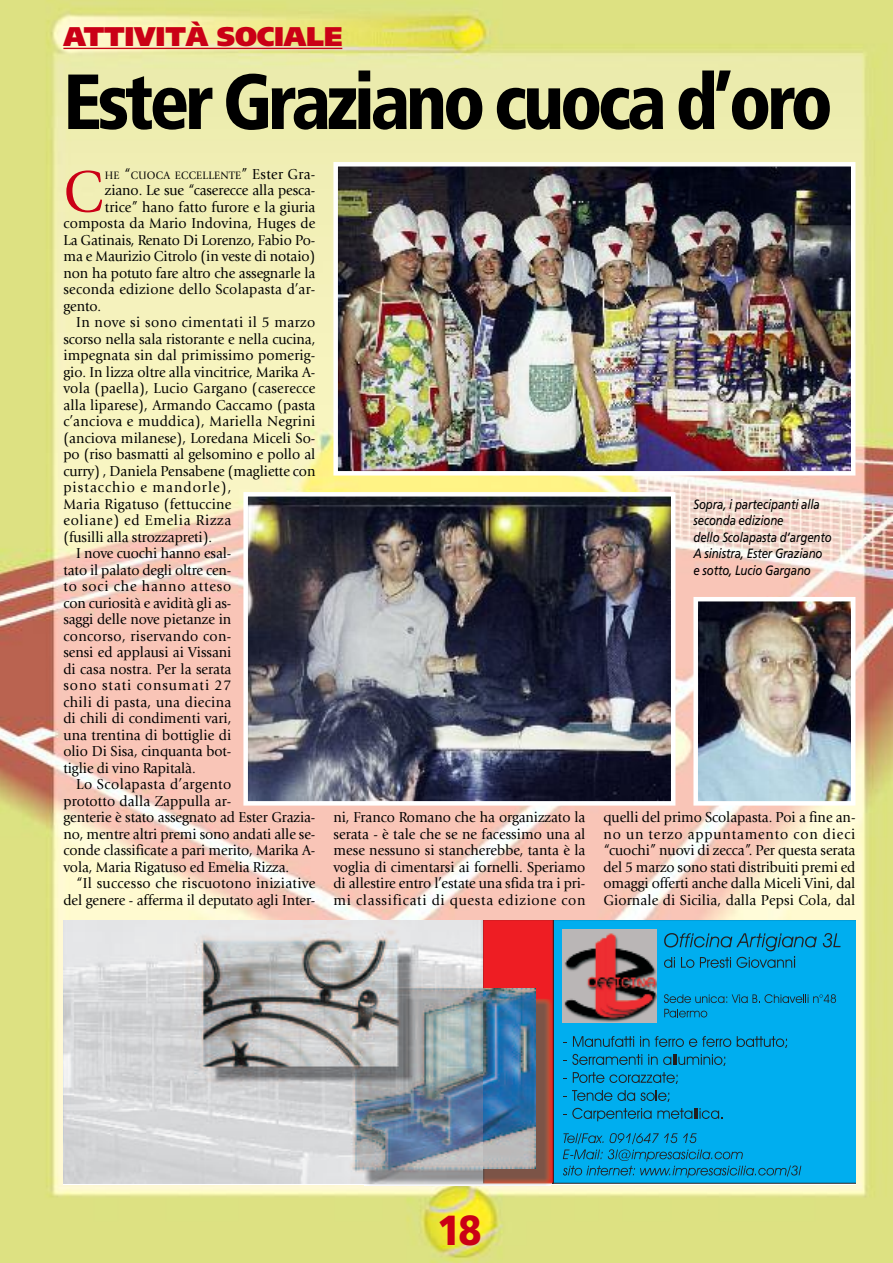
<style>
.page{position:relative;width:893px;height:1263px;background:#fff}
.page>*{position:absolute;margin:0;border:0;box-sizing:border-box;transform-origin:0 0}
.t1{font:900 condensed 78px "Frutiger";letter-spacing:-.055em;color:#000;scale:.95 1}
.t2{font:60.75px "Giovanni";color:#ca0016;scale:.95 1}
.t3{font:900 42px "Frutiger";color:#ca0016;scale:.9 1}
.t4{font:900 27px "Frutiger";letter-spacing:-.01em;color:#ca0016}
.t5{font:15px/16.5px "Giovanni";letter-spacing:-.005em;color:#000;text-align:justify;scale:.95 1}
.t6{font:15px "Giovanni";letter-spacing:.025em;color:#000;scale:.95 1}
.t7{font:15px "Giovanni";letter-spacing:.015em;color:#000;scale:.95 1}
.t8{font:15px "Giovanni";letter-spacing:.03em;color:#000;scale:.95 1}
.t9{font:15px "Giovanni";letter-spacing:.02em;color:#000;scale:.95 1}
.t10{font:15px "Giovanni";letter-spacing:.075em;color:#000;scale:.95 1}
.t11{font:15px "Giovanni";letter-spacing:.05em;color:#000;scale:.95 1}
.t12{font:15px "Giovanni";letter-spacing:.06em;color:#000;scale:.95 1}
.t13{font:15px "Giovanni";letter-spacing:.07em;color:#000;scale:.95 1}
.t14{font:italic 13.5px/16.5px "Frutiger";letter-spacing:-.01em;color:#000;scale:.85 1}
.t15{font:11.25px "Giovanni";letter-spacing:.025em;color:#000;scale:.95 1}
.s1{font-size:15px}
</style>
<div class="page">
<img style="left:0;top:0;width:892px;height:1263px">
<hr style="left:63px;top:48px;width:279px;height:1px;background:#ca0016">
<div style="left:553px;top:921px;width:302px;height:262px;background:#00aeef"></div>
<svg style="left:482px;top:921px;width:71px;height:262px;background:#e92126"></svg>
<img style="left:364px;top:998px;width:187px;height:188px">
<img style="left:482px;top:989px;width:53px;height:180px">
<img style="left:63px;top:921px;width:419px;height:262px">
<img style="left:563px;top:929px;width:93px;height:94px">
<svg style="left:823px;top:933px;width:18px;height:14px"></svg>
<svg style="left:664px;top:933px;width:153px;height:35px;background:#0595cb"></svg>
<svg style="left:664px;top:994px;width:172px;height:9px;background:#078cbe"></svg>
<svg style="left:664px;top:1009px;width:43px;height:8px"></svg>
<svg style="left:573px;top:1036px;width:61px;height:11px"></svg>
<svg style="left:640px;top:1036px;width:9px;height:11px"></svg>
<svg style="left:655px;top:1036px;width:76px;height:11px"></svg>
<svg style="left:737px;top:1036px;width:50px;height:12px"></svg>
<svg style="left:563px;top:1054px;width:79px;height:11px"></svg>
<svg style="left:648px;top:1054px;width:77px;height:12px"></svg>
<svg style="left:573px;top:1072px;width:105px;height:12px"></svg>
<svg style="left:563px;top:1090px;width:107px;height:12px"></svg>
<svg style="left:563px;top:1108px;width:159px;height:13px;background:#078ec1"></svg>
<svg style="left:563px;top:1133px;width:238px;height:45px;background:#049cd5"></svg>
<img style="left:338px;top:167px;width:512px;height:304px">
<div style="left:333px;top:162px;width:522px;height:314px;border:4px solid #fff"></div>
<img style="left:248px;top:497px;width:422px;height:304px">
<div style="left:243px;top:492px;width:432px;height:314px;border:4px solid #fff"></div>
<img style="left:698px;top:602px;width:152px;height:199px">
<div style="left:693px;top:597px;width:162px;height:209px;border:4px solid #fff"></div>
<h3 class="t4" style="left:63px;top:25px;width:281px">ATTIVITÀ SOCIALE</h3>
<h1 class="t1" style="left:63px;top:71px;width:811px">Ester Graziano cuoca d’oro</h1>
<h2 class="t2" style="left:63px;top:168px;width:43px">C</h2>
<p class="t15" style="left:105px;top:170px;width:223px">HE <span class="s1">“</span>CUOCA ECCELLENTE<span class="s1">” Ester Gra-</span></p>
<p class="t5" style="left:105px;top:183px;width:223px">ziano. Le sue “caserecce alla pesca-</p>
<p class="t5" style="left:105px;top:200px;width:223px">trice” hano fatto furore e la giuria</p>
<p class="t7" style="left:63px;top:217px;width:267px">composta da Mario Indovina, Huges de</p>
<p class="t5" style="left:63px;top:233px;width:267px">La Gatinais, Renato Di Lorenzo, Fabio Po-</p>
<p class="t5" style="left:63px;top:249px;width:267px">ma e Maurizio Citrolo (in veste di notaio)</p>
<p class="t5" style="left:63px;top:266px;width:267px">non ha potuto fare altro che assegnarle la</p>
<p class="t7" style="left:63px;top:283px;width:267px">seconda edizione dello Scolapasta d’ar-</p>
<p class="t5" style="left:63px;top:299px;width:41px">gento.</p>
<p class="t8" style="left:76px;top:316px;width:253px">In nove si sono cimentati il 5 marzo</p>
<p class="t5" style="left:63px;top:332px;width:267px">scorso nella sala ristorante e nella cucina,</p>
<p class="t5" style="left:63px;top:348px;width:267px">impegnata sin dal primissimo pomerig-</p>
<p class="t5" style="left:63px;top:365px;width:267px">gio. In lizza oltre alla vincitrice, Marika A-</p>
<p class="t9" style="left:63px;top:382px;width:267px">vola (paella), Lucio Gargano (caserecce</p>
<p class="t5" style="left:63px;top:398px;width:267px">alla liparese), Armando Caccamo (pasta</p>
<p class="t6" style="left:63px;top:415px;width:267px">c’anciova e muddica), Mariella Negrini</p>
<p class="t5" style="left:63px;top:431px;width:267px">(anciova milanese), Loredana Miceli So-</p>
<p class="t5" style="left:63px;top:447px;width:267px">po (riso basmatti al gelsomino e pollo al</p>
<p class="t5" style="left:63px;top:464px;width:267px">curry) , Daniela Pensabene (magliette con</p>
<p class="t10" style="left:63px;top:481px;width:178px">pistacchio e mandorle),</p>
<p class="t7" style="left:63px;top:498px;width:178px">Maria Rigatuso (fettuccine</p>
<p class="t11" style="left:63px;top:514px;width:178px">eoliane) ed Emelia Rizza</p>
<p class="t5" style="left:63px;top:530px;width:158px">(fusilli alla strozzapreti).</p>
<p class="t5" style="left:76px;top:546px;width:165px">I nove cuochi hanno esal-</p>
<p class="t5" style="left:63px;top:563px;width:178px">tato il palato degli oltre cen-</p>
<p class="t12" style="left:63px;top:580px;width:178px">to soci che hanno atteso</p>
<p class="t5" style="left:63px;top:596px;width:178px">con curiosità e avidità gli as-</p>
<p class="t5" style="left:63px;top:612px;width:178px">saggi delle nove pietanze in</p>
<p class="t6" style="left:63px;top:630px;width:178px">concorso, riservando con-</p>
<p class="t5" style="left:63px;top:645px;width:178px">sensi ed applausi ai Vissani</p>
<p class="t5" style="left:63px;top:662px;width:178px">di casa nostra. Per la serata</p>
<p class="t13" style="left:63px;top:679px;width:178px">sono stati consumati 27</p>
<p class="t6" style="left:63px;top:696px;width:178px">chili di pasta, una diecina</p>
<p class="t5" style="left:63px;top:711px;width:178px">di chili di condimenti vari,</p>
<p class="t5" style="left:63px;top:728px;width:178px">una trentina di bottiglie di</p>
<p class="t5" style="left:63px;top:744px;width:178px">olio Di Sisa, cinquanta bot-</p>
<p class="t5" style="left:63px;top:761px;width:141px">tiglie di vino Rapitalà.</p>
<p class="t8" style="left:76px;top:778px;width:165px">Lo Scolapasta d’argento</p>
<p class="t5" style="left:63px;top:794px;width:178px">prototto dalla Zappulla ar-</p>
<p class="t5" style="left:63px;top:810px;width:267px">genterie è stato assegnato ad Ester Grazia-</p>
<p class="t5" style="left:63px;top:827px;width:267px">no, mentre altri premi sono andati alle se-</p>
<p class="t5" style="left:63px;top:843px;width:267px">conde classificate a pari merito, Marika A-</p>
<p class="t5" style="left:63px;top:860px;width:239px">vola, Maria Rigatuso ed Emelia Rizza.</p>
<p class="t6" style="left:76px;top:877px;width:253px">“Il successo che riscuotono iniziative</p>
<p class="t5" style="left:63px;top:893px;width:267px">del genere - afferma il deputato agli Inter-</p>
<p class="t14" style="left:693px;top:497px;width:164px">Sopra, i partecipanti alla seconda edizione<br>dello Scolapasta d’argento<br>A sinistra, Ester Graziano e sotto, Lucio Gargano</p>
<p class="t5" style="left:333px;top:810px;width:267px">ni, Franco Romano che ha organizzato la serata - è tale che se ne facessimo una al mese nessuno si stancherebbe, tanta è la voglia di cimentarsi ai fornelli. Speriamo di allestire entro l’estate una sfida tra i pri&shy;mi classificati di questa edizione con</p>
<p class="t5" style="left:603px;top:810px;width:267px">quelli del primo Scolapasta. Poi a fine an&shy;no un terzo appuntamento con dieci “cuochi” nuovi di zecca”. Per questa serata del 5 marzo sono stati distribuiti premi ed omaggi offerti anche dalla Miceli Vini, dal Giornale di Sicilia, dalla Pepsi Cola, dal</p>
<h3 class="t3" style="left:437px;top:1213px;width:51px">18</h3>
</div>
